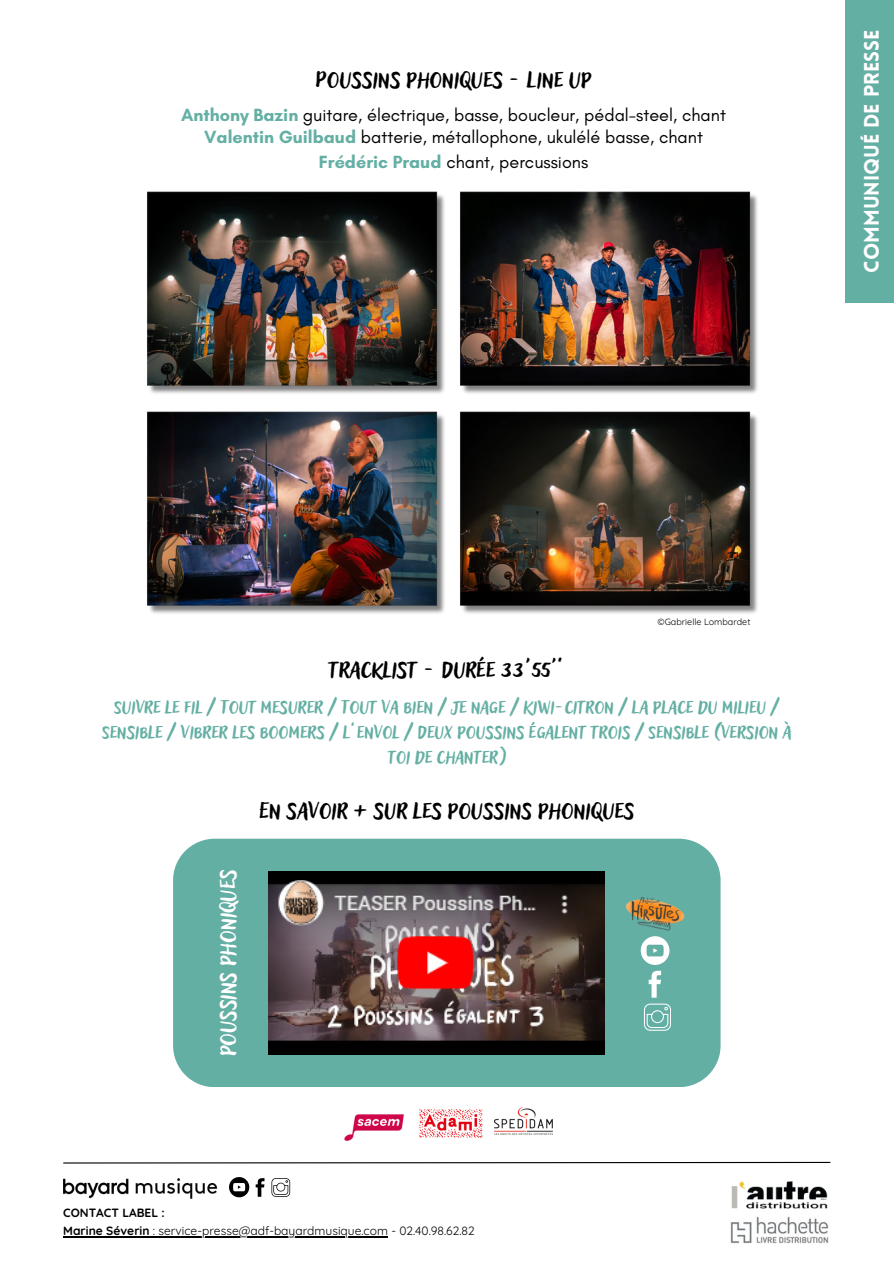
<style>
.page{position:relative;width:894px;height:1264px;background:#fff}
.page>*{position:absolute;margin:0;border:0;box-sizing:border-box;transform-origin:0 0}
.t1{font:30px "Adlery Pro Blockletter";color:#000}
.t2{font:30px "Adlery Pro Blockletter";color:#fff}
.t3{font:24px/24.8px "Adlery Pro Blockletter";color:#64afa4;text-align:center}
.t4{font:900 20.55px "Lovelo";color:#fff}
.t5{font:18px/21.8px "Glacial Indifference";color:#000;text-align:center}
.t6{font:12px "Quicksand";color:#000}
.t7{font:700 12px "Quicksand";color:#000}
.t8{font:9px "Quicksand";color:#000}
.s1{font-weight:700;color:#64afa4}
.s2{font-weight:700}
</style>
<div class="page">
<div style="left:844px;top:0;width:49px;height:303px;background:#64afa4"></div>
<div style="left:173px;top:838px;width:547px;height:249px;background:#64afa4"></div>
<svg style="left:640px;top:936px;width:29px;height:28px"></svg>
<svg style="left:648px;top:970px;width:13px;height:27px"></svg>
<svg style="left:643px;top:1003px;width:27px;height:27px"></svg>
<img style="left:625px;top:895px;width:59px;height:36px">
<svg style="left:63px;top:1161px;width:768px;height:3px"></svg>
<img style="left:63px;top:1178px;width:154px;height:20px">
<hr style="left:63px;top:1235px;width:86px;height:1px;background:#000">
<hr style="left:158px;top:1235px;width:230px;height:1px;background:#000">
<img style="left:730px;top:1217px;width:99px;height:27px">
<img style="left:731px;top:1181px;width:97px;height:28px">
<img style="left:344px;top:1114px;width:60px;height:27px">
<img style="left:419px;top:1109px;width:64px;height:29px">
<img style="left:495px;top:1107px;width:57px;height:27px">
<img style="left:268px;top:871px;width:336px;height:183px">
<img style="left:147px;top:191px;width:298px;height:203px">
<img style="left:147px;top:412px;width:298px;height:202px">
<svg style="left:229px;top:1177px;width:20px;height:20px"></svg>
<svg style="left:255px;top:1178px;width:9px;height:18px"></svg>
<svg style="left:271px;top:1178px;width:19px;height:18px"></svg>
<img style="left:460px;top:191px;width:298px;height:203px">
<img style="left:460px;top:412px;width:298px;height:202px">
<h3 class="t1" style="left:315px;top:59px;width:277px">Poussins phoniques - Line up</h3>
<p class="t5" style="left:181px;top:104px;width:546px"><span class="s1">Anthony Bazin</span> guitare, électrique, basse, boucleur, pédal-steel, chant<br><span class="s1">Valentin Guilbaud</span> batterie, métallophone, ukulélé basse, chant</p>
<p class="t5" style="left:318px;top:151px;width:271px"><span class="s1">Frédéric Praud</span> chant, percussions</p>
<p class="t4" style="left:863px;top:272px;width:244px;rotate:-90deg">COMMUNIQUÉ DE PRESSE</p>
<h1 class="t8" style="left:657px;top:616px;width:94px">©Gabrielle Lombardet</h1>
<p class="t1" style="left:328px;top:649px;width:238px">tracklist - Durée 33'55'’</p>
<h1 class="t3" style="left:102px;top:692px;width:690px">Suivre le fil / Tout mesurer / Tout va bien / Je nage / Kiwi-citron / La place du milieu /<br>Sensible / Vibrer les boomers / L’envol / Deux poussins égalent trois / Sensible (version à toi de chanter)</h1>
<h2 class="t1" style="left:259px;top:789px;width:377px">En savoir + sur les poussins phoniques</h2>
<p class="t2" style="left:207px;top:1056px;width:188px;rotate:-90deg">poussins phoniques</p>
<p class="t7" style="left:63px;top:1205px;width:103px">CONTACT LABEL :</p>
<h1 class="t6" style="left:63px;top:1222px;width:413px"><span class="s2">Marine Séverin</span> : service-presse@adf-bayardmusique.com - 02.40.98.62.82</h1>
</div>
